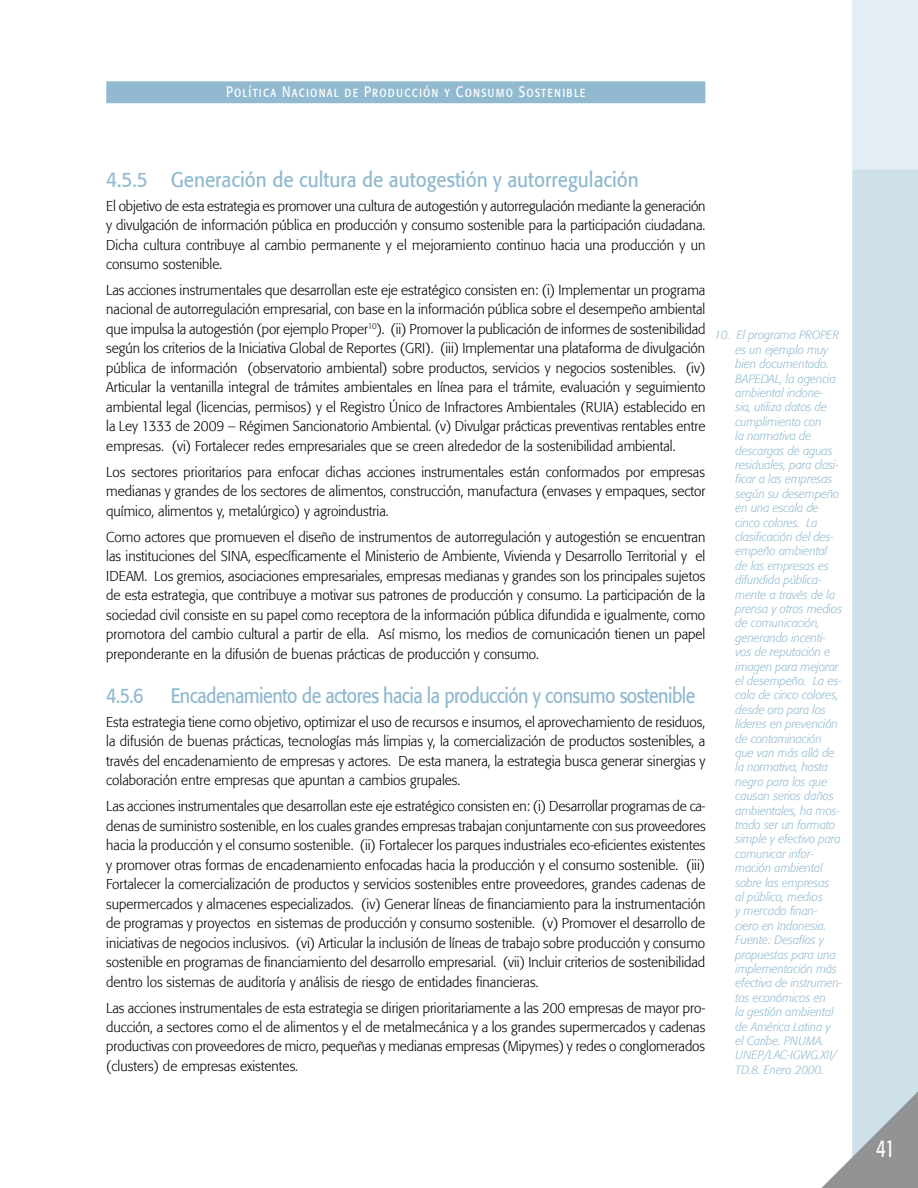
<style>
.page{position:relative;width:918px;height:1188px;background:#fff}
.page>*{position:absolute;margin:0;border:0;box-sizing:border-box;transform-origin:0 0}
.t1{font:24px "Formata";color:#fff;scale:.7 1}
.t2{font:21px "Formata";letter-spacing:-.03em;color:#91b9d0;scale:.85 1}
.t3{font:21px "Formata";color:#91b9d0;scale:.9 1}
.t4{font:15px "Formata Regular SC";letter-spacing:.1em;color:#fff;scale:.8 1}
.t5{font:300 14.25px/19.5px "Formata";color:#000;text-align:justify;scale:.95 1}
.t6{font:italic 300 12px/14.4px "Formata";color:#91b9d0;scale:.95 1}
</style>
<div class="page">
<div style="left:106px;top:81px;width:599px;height:22px;background:#91b9d0;border:2px solid #91b9d0"></div>
<div style="left:852px;top:0;width:66px;height:170px;background:#e3edf3"></div>
<div style="left:852px;top:170px;width:66px;height:922px;background:#cee0ea"></div>
<svg style="left:821px;top:1092px;width:97px;height:96px"></svg>
<p class="t4" style="left:226px;top:83px;width:451px">Política Nacional de Producción y Consumo Sostenible</p>
<h2 class="t3" style="left:106px;top:167px;width:593px">4.5.5 Generación de cultura de autogestión y autorregulación</h2>
<p class="t5" style="left:106px;top:196px;width:632px">El objetivo de esta estrategia es promover una cultura de autogestión y autorregulación mediante la generación y divulgación de información pública en producción y consumo sostenible para la participación ciudadana.<br>Dicha cultura contribuye al cambio permanente y el mejoramiento continuo hacia una producción y un consumo sostenible.</p>
<p class="t5" style="left:106px;top:280px;width:632px">Las acciones instrumentales que desarrollan este eje estratégico consisten en: (i) Implementar un programa nacional de autorregulación empresarial, con base en la información pública sobre el desempeño ambiental que impulsa la autogestión (por ejemplo Proper<sup>10</sup>). (ii) Promover la publicación de informes de sostenibilidad según los criterios de la Iniciativa Global de Reportes (GRI). (iii) Implementar una plataforma de divulgación pública de información (observatorio ambiental) sobre productos, servicios y negocios sostenibles. (iv)<br>Articular la ventanilla integral de trámites ambientales en línea para el trámite, evaluación y seguimiento ambiental legal (licencias, permisos) y el Registro Único de Infractores Ambientales (RUIA) establecido en la Ley 1333 de 2009 – Régimen Sancionatorio Ambiental. (v) Divulgar prácticas preventivas rentables entre empresas. (vi) Fortalecer redes empresariales que se creen alrededor de la sostenibilidad ambiental.</p>
<p class="t5" style="left:106px;top:462px;width:632px">Los sectores prioritarios para enfocar dichas acciones instrumentales están conformados por empresas medianas y grandes de los sectores de alimentos, construcción, manufactura (envases y empaques, sector químico, alimentos y, metalúrgico) y agroindustria.</p>
<p class="t5" style="left:106px;top:527px;width:632px">Como actores que promueven el diseño de instrumentos de autorregulación y autogestión se encuentran las instituciones del SINA, específicamente el Ministerio de Ambiente, Vivienda y Desarrollo Territorial y el IDEAM. Los gremios, asociaciones empresariales, empresas medianas y grandes son los principales sujetos de esta estrategia, que contribuye a motivar sus patrones de producción y consumo. La participación de la sociedad civil consiste en su papel como receptora de la información pública difundida e igualmente, como promotora del cambio cultural a partir de ella. Así mismo, los medios de comunicación tienen un papel preponderante en la difusión de buenas prácticas de producción y consumo.</p>
<h2 class="t2" style="left:106px;top:683px;width:45px">4.5.6</h2>
<h2 class="t2" style="left:171px;top:683px;width:619px">Encadenamiento de actores hacia la producción y consumo sostenible</h2>
<p class="t5" style="left:106px;top:712px;width:632px">Esta estrategia tiene como objetivo, optimizar el uso de recursos e insumos, el aprovechamiento de residuos, la difusión de buenas prácticas, tecnologías más limpias y, la comercialización de productos sostenibles, a través del encadenamiento de empresas y actores. De esta manera, la estrategia busca generar sinergias y colaboración entre empresas que apuntan a cambios grupales.</p>
<p class="t5" style="left:106px;top:797px;width:633px">Las acciones instrumentales que desarrollan este eje estratégico consisten en: (i) Desarrollar programas de ca&shy;denas de suministro sostenible, en los cuales grandes empresas trabajan conjuntamente con sus proveedores hacia la producción y el consumo sostenible. (ii) Fortalecer los parques industriales eco-eficientes existentes y promover otras formas de encadenamiento enfocadas hacia la producción y el consumo sostenible. (iii)<br>Fortalecer la comercialización de productos y servicios sostenibles entre proveedores, grandes cadenas de supermercados y almacenes especializados. (iv) Generar líneas de financiamiento para la instrumentación de programas y proyectos en sistemas de producción y consumo sostenible. (v) Promover el desarrollo de iniciativas de negocios inclusivos. (vi) Articular la inclusión de líneas de trabajo sobre producción y consumo sostenible en programas de financiamiento del desarrollo empresarial. (vii) Incluir criterios de sostenibilidad dentro los sistemas de auditoría y análisis de riesgo de entidades financieras.</p>
<p class="t5" style="left:106px;top:998px;width:632px">Las acciones instrumentales de esta estrategia se dirigen prioritariamente a las 200 empresas de mayor pro&shy;ducción, a sectores como el de alimentos y el de metalmecánica y a los grandes supermercados y cadenas productivas con proveedores de micro, pequeñas y medianas empresas (Mipymes) y redes o conglomerados (clusters) de empresas existentes.</p>
<p class="t6" style="left:736px;top:328px;width:114px;text-indent:-21px">10. El programa PROPER es un ejemplo muy bien documentado.<br>BAPEDAL, la agencia ambiental indone&shy;sia, utiliza datos de cumplimiento con<br>la normativa de descargas de aguas residuales, para clasi&shy;ficar a las empresas según su desempeño en una escala de cinco colores. La clasificación del des&shy;empeño ambiental de las empresas es difundida pública&shy;mente a través de la prensa y otros medios de comunicación, generando incenti&shy;vos de reputación e imagen para mejorar el desempeño. La es&shy;cala de cinco colores, desde oro para los líderes en prevención de contaminación que van más allá de la normativa, hasta negro para los que causan serios daños ambientales, ha mos&shy;trado ser un formato simple y efectivo para comunicar infor&shy;mación ambiental sobre las empresas<br>al público, medios<br>y mercado finan&shy;ciero en Indonesia.<br>Fuente: Desafíos y propuestas para una implementación más efectiva de instrumen&shy;tos económicos en<br>la gestión ambiental de América Latina y<br>el Caribe. PNUMA.<br>UNEP/LAC-IGWG.XII/<br>TD.8. Enero 2000.</p>
<h1 class="t1" style="left:876px;top:1134px;width:28px">41</h1>
</div>
